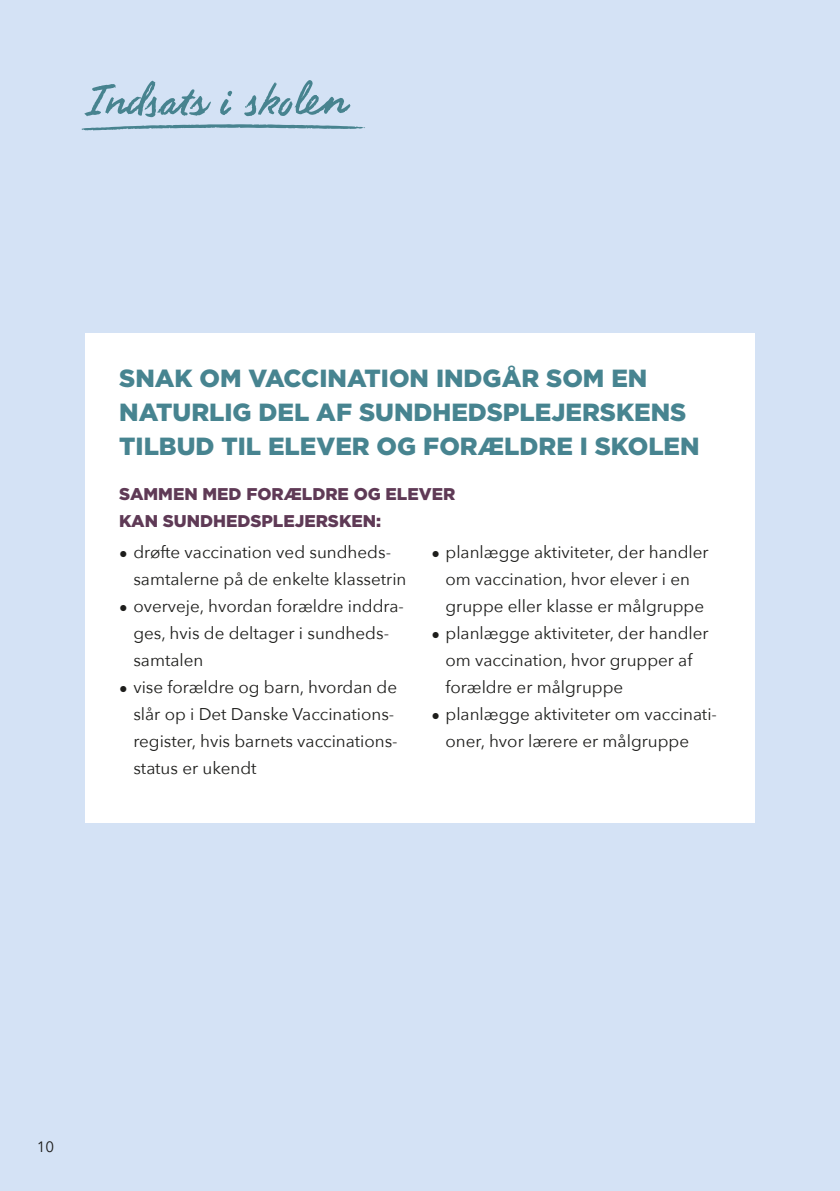
<style>
.page{position:relative;width:840px;height:1191px;background:#fff}
.page>*{position:absolute;margin:0;border:0;box-sizing:border-box;transform-origin:0 0}
.t1{font:900 24.8px/34px "Gotham";color:#478490}
.t2{font:17px/27px "Avenir Next";color:#1d1d1b}
.t3{font:900 17px/27px "Gotham";color:#5f3a56}
.t4{font:15px "Avenir Next";color:#1d1d1b}
</style>
<div class="page">
<div style="left:0;top:0;width:839px;height:1191px;background:#d4e2f5"></div>
<div style="left:85px;top:333px;width:669px;height:490px;background:#fff"></div>
<svg style="left:82px;top:80px;width:283px;height:50px"></svg>
<h1 class="t1" style="left:119px;top:360px;width:581px">SNAK OM VACCINATION INDGÅR SOM EN<br>NATURLIG DEL AF SUNDHEDSPLEJERSKENS<br>TILBUD TIL ELEVER OG FORÆLDRE I SKOLEN</h1>
<p class="t3" style="left:119px;top:480px;width:337px">SAMMEN MED FORÆLDRE OG ELEVER<br>KAN SUNDHEDSPLEJERSKEN:</p>
<p class="t2" style="left:133px;top:538px;width:274px;text-indent:-14px">• drøfte vaccination ved sundheds&shy;samtalerne på de enkelte klassetrin</p>
<p class="t2" style="left:133px;top:592px;width:272px;text-indent:-14px">• overveje, hvordan forældre inddra&shy;ges, hvis de deltager i sundheds&shy;samtalen</p>
<p class="t2" style="left:133px;top:673px;width:266px;text-indent:-14px">• vise forældre og barn, hvordan de slår op i Det Danske Vaccinations&shy;register, hvis barnets vaccinations&shy;status er ukendt</p>
<p class="t2" style="left:431px;top:538px;width:279px;text-align:center">• planlægge aktiviteter, der handler om vaccination, hvor elever i en gruppe eller klasse er målgruppe</p>
<p class="t2" style="left:445px;top:619px;width:264px;text-indent:-14px">• planlægge aktiviteter, der handler om vaccination, hvor grupper af forældre er målgruppe</p>
<p class="t2" style="left:445px;top:700px;width:273px;text-indent:-14px">• planlægge aktiviteter om vaccinati&shy;oner, hvor lærere er målgruppe</p>
<p class="t4" style="left:37px;top:1134px;width:19px">10</p>
</div>
